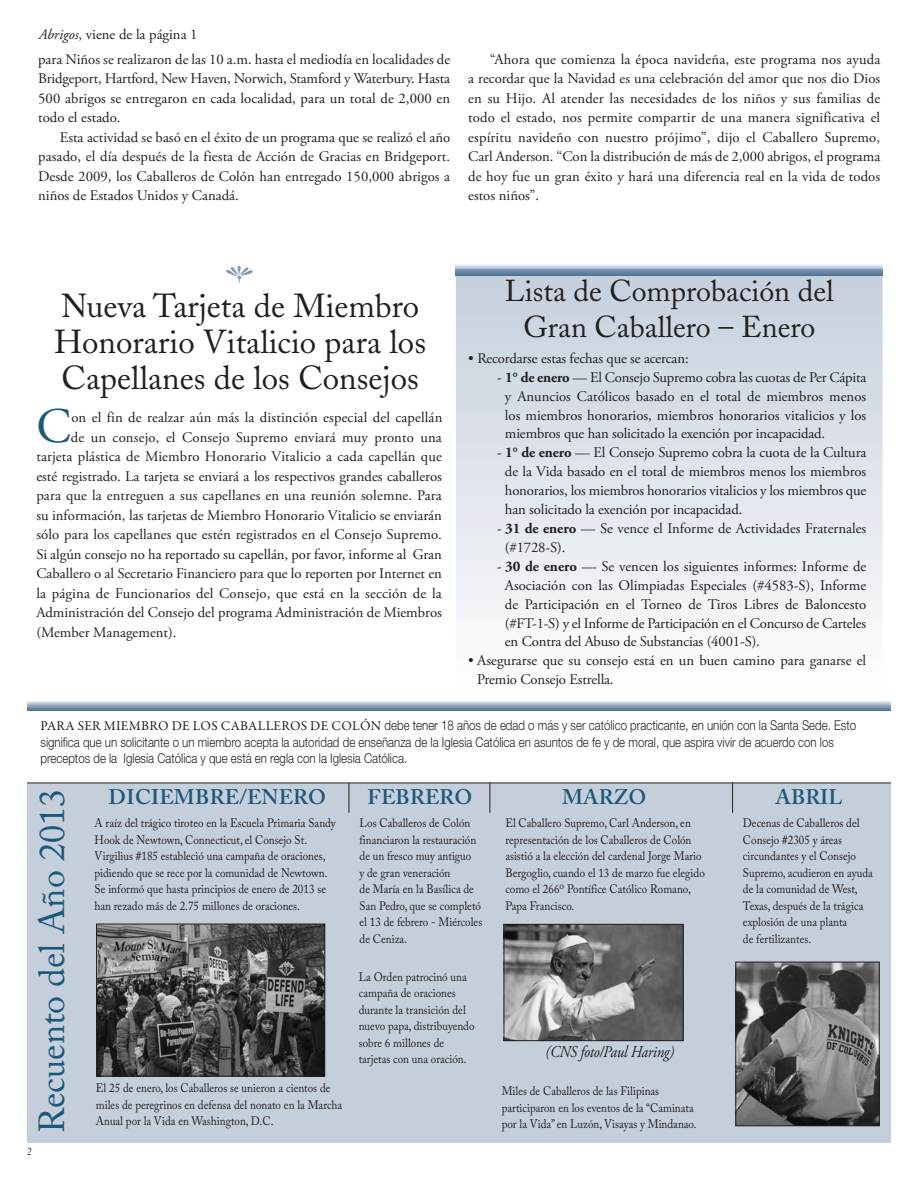
<style>
.page{position:relative;width:918px;height:1188px;background:#fff}
.page>*{position:absolute;margin:0;border:0;box-sizing:border-box;transform-origin:0 0}
.t1{font:49.65px "Adobe Garamond Pro";color:#1c587a}
.t2{font:36px "Adobe Caslon Pro";color:#1c587a}
.t3{font:33px/36px "Adobe Caslon";color:#231f20}
.t4{font:30px/36px "Adobe Caslon";color:#231f20;text-align:center}
.t5{font:600 21px "Adobe Caslon Pro";color:#1c587a}
.t6{font:italic 16.5px "Adobe Garamond Pro";letter-spacing:-.015em;color:#231f20;scale:.9 1}
.t7{font:14.7px/19.5px "Adobe Garamond Pro";color:#231f20;text-align:justify}
.t8{font:300 13.5px/16.5px "Helvetica Neue";color:#231f20;scale:.85 1}
.t9{font:12.3px/16.5px "Adobe Caslon Pro";color:#231f20;scale:.9 1}
.t10{font:italic 10.5px "Palatino";color:#231f20;scale:.9 1}
.s1{font-style:italic}
.s2{font-weight:700}
.s3{font-family:"Garamond Premr Pro";font-weight:400}
</style>
<div class="page">
<div style="left:27px;top:783px;width:864px;height:360px;background:#c5cedb"></div>
<hr style="left:349px;top:783px;width:1px;height:30px;background:#231f20">
<hr style="left:490px;top:783px;width:1px;height:30px;background:#231f20">
<hr style="left:732px;top:783px;width:1px;height:30px;background:#231f20">
<hr style="left:27px;top:783px;width:864px;height:1px;background:#231f20">
<img style="left:98px;top:926px;width:225px;height:148px">
<div style="left:96px;top:924px;width:229px;height:152px;border:1px solid #231f20"></div>
<img style="left:506px;top:926px;width:175px;height:113px">
<div style="left:504px;top:924px;width:179px;height:117px;border:1px solid #231f20"></div>
<img style="left:738px;top:964px;width:139px;height:160px">
<div style="left:736px;top:962px;width:143px;height:164px;border:1px solid #231f20"></div>
<img style="left:27px;top:701px;width:864px;height:9px">
<img style="left:456px;top:270px;width:427px;height:6px">
<p class="t7" style="left:39px;top:26px;width:160px"><span class="s1">Abrigos</span>, viene de la página 1</p>
<p class="t7" style="left:38px;top:51px;width:414px">para Niños se realizaron de las 10 a.m. hasta el mediodía en localidades de Bridgeport, Hartford, New Haven, Norwich, Stamford y Waterbury. Hasta 500 abrigos se entregaron en cada localidad, para un total de 2,000 en todo el estado.</p>
<p class="t7" style="left:38px;top:129px;width:414px;text-indent:22px">Esta actividad se basó en el éxito de un programa que se realizó el año pasado, el día después de la fiesta de Acción de Gracias en Bridgeport.<br>Desde 2009, los Caballeros de Colón han entregado 150,000 abrigos a niños de Estados Unidos y Canadá.</p>
<p class="t7" style="left:468px;top:51px;width:414px;text-indent:22px">“Ahora que comienza la época navideña, este programa nos ayuda a recordar que la Navidad es una celebración del amor que nos dio Dios en su Hijo. Al atender las necesidades de los niños y sus familias de todo el estado, nos permite compartir de una manera significativa el espíritu navideño con nuestro prójimo”, dijo el Caballero Supremo, Carl Anderson. “Con la distribución de más de 2,000 abrigos, el programa de hoy fue un gran éxito y hará una diferencia real en la vida de todos estos niños”.</p>
<h3 class="t3" style="left:54px;top:292px;width:373px">Nueva Tarjeta de Miembro<br>Honorario Vitalicio para los<br>Capellanes de los Consejos</h3>
<h1 class="t1" style="left:36px;top:406px;width:36px">C</h1>
<p class="t7" style="left:71px;top:409px;width:373px">on el fin de realzar aún más la distinción especial del capellán</p>
<p class="t7" style="left:71px;top:428px;width:373px">de un consejo, el Consejo Supremo enviará muy pronto una</p>
<p class="t7" style="left:36px;top:448px;width:407px">tarjeta plástica de Miembro Honorario Vitalicio a cada capellán que</p>
<p class="t7" style="left:36px;top:467px;width:407px">esté registrado. La tarjeta se enviará a los respectivos grandes caballeros</p>
<p class="t7" style="left:36px;top:487px;width:407px">para que la entreguen a sus capellanes en una reunión solemne. Para</p>
<p class="t7" style="left:36px;top:506px;width:407px">su información, las tarjetas de Miembro Honorario Vitalicio se enviarán</p>
<p class="t7" style="left:36px;top:526px;width:407px">sólo para los capellanes que estén registrados en el Consejo Supremo.</p>
<p class="t7" style="left:36px;top:545px;width:407px">Si algún consejo no ha reportado su capellán, por favor, informe al Gran</p>
<p class="t7" style="left:36px;top:565px;width:407px">Caballero o al Secretario Financiero para que lo reporten por Internet en</p>
<p class="t7" style="left:36px;top:584px;width:407px">la página de Funcionarios del Consejo, que está en la sección de la</p>
<p class="t7" style="left:36px;top:604px;width:407px">Administración del Consejo del programa Administración de Miembros</p>
<p class="t7" style="left:36px;top:624px;width:142px">(Member Management).</p>
<h3 class="t4" style="left:505px;top:277px;width:330px">Lista de Comprobación del<br>Gran Caballero – Enero</h3>
<p class="t7" style="left:468px;top:350px;width:222px">• Recordarse estas fechas que se acercan:</p>
<p class="t7" style="left:505px;top:369px;width:363px;line-height:18.9px;text-indent:-8px">- <span class="s2">1° de enero</span> — El Consejo Supremo cobra las cuotas de Per Cápita y Anuncios Católicos basado en el total de miembros menos los miembros honorarios, miembros honorarios vitalicios y los miembros que han solicitado la exención por incapacidad.</p>
<p class="t7" style="left:505px;top:445px;width:363px;line-height:18.9px;text-indent:-8px">- <span class="s2">1° de enero</span> — El Consejo Supremo cobra la cuota de la Cultura de la Vida basado en el total de miembros menos los miembros honorarios, los miembros honorarios vitalicios y los miembros que han solicitado la exención por incapacidad.</p>
<p class="t7" style="left:505px;top:520px;width:363px;line-height:18.9px;text-indent:-8px">- <span class="s2">31 de enero</span> — Se vence el Informe de Actividades Fraternales (#1728-S).</p>
<p class="t7" style="left:505px;top:558px;width:363px;line-height:18.9px;text-indent:-8px">- <span class="s2">30 de enero</span> — Se vencen los siguientes informes: Informe de Asociación con las Olimpiadas Especiales (#4583-S), Informe de Participación en el Torneo de Tiros Libres de Baloncesto (#FT-1-S) y el Informe de Participación en el Concurso de Carteles en Contra del Abuso de Substancias (4001-S).</p>
<p class="t7" style="left:477px;top:653px;width:391px;line-height:18.9px;text-indent:-9px">• Asegurarse que su consejo está en un buen camino para ganarse el<br>Premio Consejo Estrella.</p>
<p class="t8" style="left:40px;top:716px;width:961px"><span class="s3">PARA SER MIEMBRO DE LOS CABALLEROS DE COLÓN</span> debe tener 18 años de edad o más y ser católico practicante, en unión con la Santa Sede. Esto significa que un solicitante o un miembro acepta la autoridad de enseñanza de la Iglesia Católica en asuntos de fe y de moral, que aspira vivir de acuerdo con los preceptos de la Iglesia Católica y que está en regla con la Iglesia Católica.</p>
<h2 class="t2" style="left:39px;top:1133px;width:345px;rotate:-90deg">Recuento del Año 2013</h2>
<p class="t10" style="left:27px;top:1145px;width:7px">2</p>
<h3 class="t5" style="left:109px;top:789px;width:219px">DICIEMBRE/ENERO</h3>
<h3 class="t5" style="left:368px;top:789px;width:106px">FEBRERO</h3>
<p class="t9" style="left:95px;top:816px;width:270px">A raíz del trágico tiroteo en la Escuela Primaria Sandy Hook de Newtown, Connecticut, el Consejo St.<br>Virgilius #185 estableció una campaña de oraciones, pidiendo que se rece por la comunidad de Newtown.<br>Se informó que hasta principios de enero de 2013 se han rezado más de 2.75 millones de oraciones.</p>
<p class="t9" style="left:360px;top:816px;width:138px">Los Caballeros de Colón financiaron la restauración de un fresco muy antiguo<br>y de gran veneración<br>de María en la Basílica de<br>San Pedro, que se completó el 13 de febrero - Miércoles de Ceniza.</p>
<p class="t9" style="left:96px;top:1082px;width:275px">El 25 de enero, los Caballeros se unieron a cientos de miles de peregrinos en defensa del nonato en la Marcha<br>Anual por la Vida en Washington, D.C.</p>
<p class="t9" style="left:359px;top:970px;width:130px">La Orden patrocinó una campaña de oraciones durante la transición del nuevo papa, distribuyendo sobre 6 millones de tarjetas con una oración.</p>
<h3 class="t5" style="left:562px;top:789px;width:85px">MARZO</h3>
<p class="t9" style="left:505px;top:816px;width:223px">El Caballero Supremo, Carl Anderson, en representación de los Caballeros de Colón asistió a la elección del cardenal Jorge Mario Bergoglio, cuando el 13 de marzo fue elegido como el 266<sup>o</sup> Pontífice Católico Romano, Papa Francisco.</p>
<p class="t6" style="left:546px;top:1045px;width:144px">(CNS foto/Paul Haring)</p>
<p class="t9" style="left:502px;top:1084px;width:218px">Miles de Caballeros de las Filipinas participaron en los eventos de la “Caminata por la Vida” en Luzón, Visayas y Mindanao.</p>
<h3 class="t5" style="left:776px;top:789px;width:68px">ABRIL</h3>
<p class="t9" style="left:743px;top:816px;width:146px">Decenas de Caballeros del<br>Consejo #2305 y áreas circundantes y el Consejo<br>Supremo, acudieron en ayuda de la comunidad de West,<br>Texas, después de la trágica explosión de una planta<br>de fertilizantes.</p>
</div>
